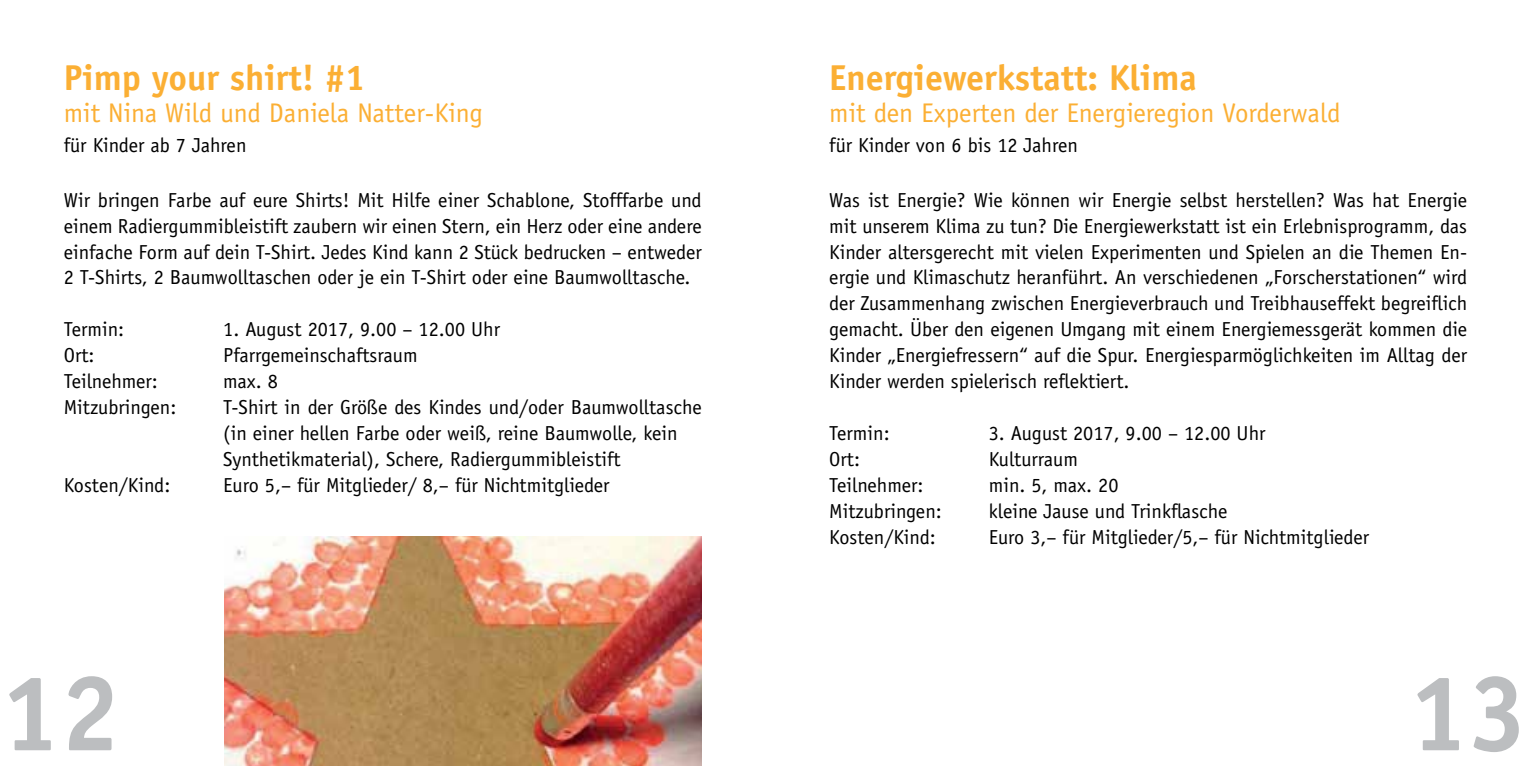
<style>
.page{position:relative;width:1531px;height:766px;background:#fff}
.page>*{position:absolute;margin:0;border:0;box-sizing:border-box;transform-origin:0 0}
.t1{font:700 108px "Officina Sans Std";color:#bcbec0}
.t2{font:700 36px "Officina Sans Std";color:#fbaf34}
.t3{font:27px "Officina Sans Std";color:#fbaf34}
.t4{font:20.25px/25.9px "Officina Sans Std";color:#000;text-align:justify}
</style>
<div class="page">
<img style="left:224px;top:536px;width:478px;height:229px">
<h2 class="t2" style="left:64px;top:55px;width:303px">Pimp your shirt! #1</h2>
<h3 class="t3" style="left:64px;top:97px;width:421px">mit Nina Wild und Daniela Natter-King</h3>
<p class="t4" style="left:64px;top:132px;width:184px">für Kinder ab 7 Jahren</p>
<p class="t4" style="left:64px;top:187px;width:639px">Wir bringen Farbe auf eure Shirts! Mit Hilfe einer Schablone, Stofffarbe und einem Radiergummibleistift zaubern wir einen Stern, ein Herz oder eine andere einfache Form auf dein T-Shirt. Jedes Kind kann 2 Stück bedrucken – entweder 2 T-Shirts, 2 Baumwolltaschen oder je ein T-Shirt oder eine Baumwolltasche.</p>
<p class="t4" style="left:64px;top:316px;width:62px">Termin:</p>
<p class="t4" style="left:223px;top:316px;width:278px">1. August 2017, 9.00 – 12.00 Uhr</p>
<p class="t4" style="left:64px;top:342px;width:32px">Ort:</p>
<p class="t4" style="left:223px;top:342px;width:196px">Pfarrgemeinschaftsraum</p>
<p class="t4" style="left:64px;top:368px;width:96px">Teilnehmer:</p>
<p class="t4" style="left:223px;top:368px;width:56px">max. 8</p>
<p class="t4" style="left:64px;top:394px;width:114px">Mitzubringen:</p>
<p class="t4" style="left:223px;top:394px;width:480px;text-align:left">T-Shirt in der Größe des Kindes und/oder Baumwolltasche (in einer hellen Farbe oder weiß, reine Baumwolle, kein<br>Synthetikmaterial), Schere, Radiergummibleistift</p>
<p class="t4" style="left:64px;top:472px;width:108px">Kosten/Kind:</p>
<p class="t4" style="left:223px;top:472px;width:388px">Euro 5,– für Mitglieder/ 8,– für Nichtmitglieder</p>
<h2 class="t2" style="left:829px;top:55px;width:369px">Energiewerkstatt: Klima</h2>
<h3 class="t3" style="left:829px;top:97px;width:513px">mit den Experten der Energieregion Vorderwald</h3>
<p class="t4" style="left:829px;top:132px;width:250px">für Kinder von 6 bis 12 Jahren</p>
<p class="t4" style="left:829px;top:187px;width:639px">Was ist Energie? Wie können wir Energie selbst herstellen? Was hat Energie mit unserem Klima zu tun? Die Energiewerkstatt ist ein Erlebnisprogramm, das Kinder altersgerecht mit vielen Experimenten und Spielen an die Themen En&shy;ergie und Klimaschutz heranführt. An verschiedenen „Forscherstationen“ wird der Zusammenhang zwischen Energieverbrauch und Treibhauseffekt begreiflich gemacht. Über den eigenen Umgang mit einem Energiemessgerät kommen die Kinder „Energiefressern“ auf die Spur. Energiesparmöglichkeiten im Alltag der Kinder werden spielerisch reflektiert.</p>
<p class="t4" style="left:829px;top:420px;width:62px">Termin:</p>
<p class="t4" style="left:989px;top:420px;width:278px">3. August 2017, 9.00 – 12.00 Uhr</p>
<p class="t4" style="left:829px;top:446px;width:32px">Ort:</p>
<p class="t4" style="left:989px;top:446px;width:91px">Kulturraum</p>
<p class="t4" style="left:829px;top:472px;width:96px">Teilnehmer:</p>
<p class="t4" style="left:989px;top:472px;width:131px">min. 5, max. 20</p>
<p class="t4" style="left:829px;top:497px;width:114px">Mitzubringen:</p>
<p class="t4" style="left:989px;top:497px;width:240px">kleine Jause und Trinkflasche</p>
<p class="t4" style="left:829px;top:523px;width:108px">Kosten/Kind:</p>
<p class="t4" style="left:989px;top:523px;width:382px">Euro 3,– für Mitglieder/5,– für Nichtmitglieder</p>
<h1 class="t1" style="left:0;top:646px;width:122px">12</h1>
<h1 class="t1" style="left:1408px;top:646px;width:122px">13</h1>
</div>
